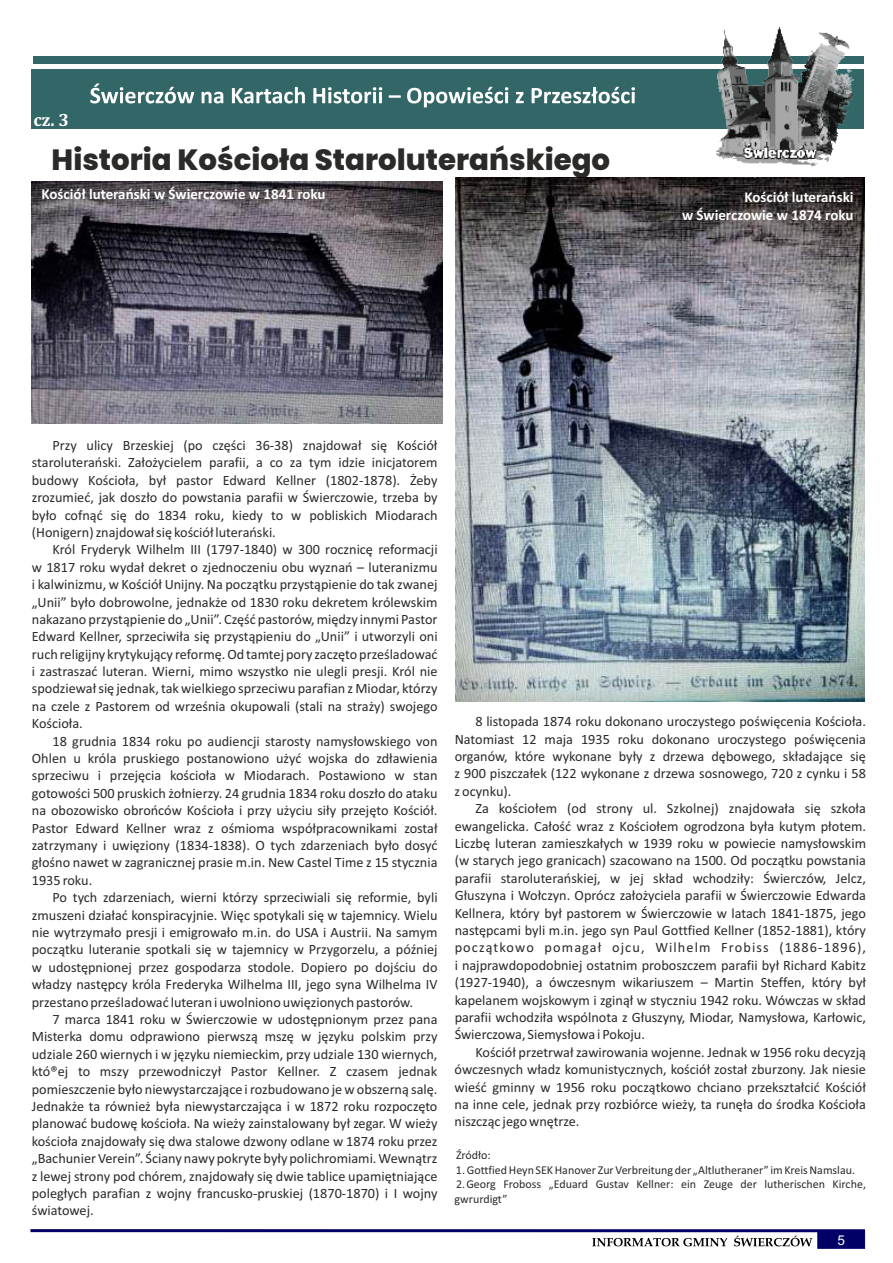
<style>
.page{position:relative;width:893px;height:1263px;background:#fff}
.page>*{position:absolute;margin:0;border:0;box-sizing:border-box;transform-origin:0 0}
.t1{font:800 29.25px "Poppins";color:#2b2a29}
.t2{font:700 18px "Cambria";color:#fff}
.t3{font:700 15px/18.3px "Calibri";color:#fff;text-align:right}
.t4{font:14.25px/17.4px "Calibri";color:#2b2a29;text-align:justify}
.t5{font:13.5px "Arial";color:#fff}
.t6{font:12px/14.7px "Calibri";color:#2b2a29}
</style>
<div class="page">
<div style="left:33px;top:56px;width:831px;height:8px;background:#366"></div>
<div style="left:32px;top:70px;width:832px;height:59px;background:#366"></div>
<svg style="left:90px;top:83px;width:133px;height:20px"></svg>
<svg style="left:232px;top:87px;width:292px;height:20px"></svg>
<svg style="left:532px;top:87px;width:103px;height:16px"></svg>
<img style="left:716px;top:27px;width:137px;height:140px">
<img style="left:456px;top:177px;width:408px;height:524px">
<img style="left:32px;top:181px;width:411px;height:243px">
<hr style="left:30px;top:1229px;width:835px;height:3px;background:#006">
<svg style="left:592px;top:1232px;width:273px;height:17px"></svg>
<p class="t2" style="left:33px;top:112px;width:37px">cz. 3</p>
<h1 class="t1" style="left:52px;top:140px;width:560px">Historia Kościoła Staroluterańskiego</h1>
<p class="t3" style="left:42px;top:186px;width:285px">Kościół luterański w Świerczowie w 1841 roku</p>
<p class="t3" style="left:682px;top:189px;width:173px">Kościół luterański<br>w Świerczowie w 1874 roku</p>
<p class="t4" style="left:32px;top:438px;width:407px;text-indent:21px">Przy ulicy Brzeskiej (po części 36-38) znajdował się Kościół staroluterański. Założycielem parafii, a co za tym idzie inicjatorem budowy Kościoła, był pastor Edward Kellner (1802-1878). Żeby zrozumieć, jak doszło do powstania parafii w Świerczowie, trzeba by było cofnąć się do 1834 roku, kiedy to w pobliskich Miodarach (Honigern) znajdował się kościół luterański.</p>
<p class="t4" style="left:32px;top:542px;width:407px;text-indent:21px">Król Fryderyk Wilhelm III (1797-1840) w 300 rocznicę reformacji w 1817 roku wydał dekret o zjednoczeniu obu wyznań – luteranizmu i kalwinizmu, w Kościół Unijny. Na początku przystąpienie do tak zwanej „Unii” było dobrowolne, jednakże od 1830 roku dekretem królewskim nakazano przystąpienie do „Unii”. Część pastorów, między innymi Pastor Edward Kellner, sprzeciwiła się przystąpieniu do „Unii” i utworzyli oni ruch religijny krytykujący reformę. Od tamtej pory zaczęto prześladować i zastraszać luteran. Wierni, mimo wszystko nie ulegli presji. Król nie spodziewał się jednak, tak wielkiego sprzeciwu parafian z Miodar, którzy na czele z Pastorem od września okupowali (stali na straży) swojego Kościoła.</p>
<p class="t4" style="left:32px;top:733px;width:407px;text-indent:21px">18 grudnia 1834 roku po audiencji starosty namysłowskiego von Ohlen u króla pruskiego postanowiono użyć wojska do zdławienia sprzeciwu i przejęcia kościoła w Miodarach. Postawiono w stan gotowości 500 pruskich żołnierzy. 24 grudnia 1834 roku doszło do ataku na obozowisko obrońców Kościoła i przy użyciu siły przejęto Kościół.<br>Pastor Edward Kellner wraz z ośmioma współpracownikami został zatrzymany i uwięziony (1834-1838). O tych zdarzeniach było dosyć głośno nawet w zagranicznej prasie m.in. New Castel Time z 15 stycznia 1935 roku.</p>
<p class="t4" style="left:32px;top:890px;width:407px;text-indent:21px">Po tych zdarzeniach, wierni którzy sprzeciwiali się reformie, byli zmuszeni działać konspiracyjnie. Więc spotykali się w tajemnicy. Wielu nie wytrzymało presji i emigrowało m.in. do USA i Austrii. Na samym początku luteranie spotkali się w tajemnicy w Przygorzelu, a później w udostępnionej przez gospodarza stodole. Dopiero po dojściu do władzy następcy króla Frederyka Wilhelma III, jego syna Wilhelma IV przestano prześladować luteran i uwolniono uwięzionych pastorów.</p>
<p class="t4" style="left:32px;top:1012px;width:407px;text-indent:21px">7 marca 1841 roku w Świerczowie w udostępnionym przez pana Misterka domu odprawiono pierwszą mszę w języku polskim przy udziale 260 wiernych i w języku niemieckim, przy udziale 130 wiernych, któ®ej to mszy przewodniczył Pastor Kellner. Z czasem jednak pomieszczenie było niewystarczające i rozbudowano je w obszerną salę.<br>Jednakże ta również była niewystarczająca i w 1872 roku rozpoczęto planować budowę kościoła. Na wieży zainstalowany był zegar. W wieży kościoła znajdowały się dwa stalowe dzwony odlane w 1874 roku przez „Bachunier Verein”. Ściany nawy pokryte były polichromiami. Wewnątrz z lewej strony pod chórem, znajdowały się dwie tablice upamiętniające poległych parafian z wojny francusko-pruskiej (1870-1870) i I wojny światowej.</p>
<p class="t4" style="left:455px;top:714px;width:413px;text-indent:21px">8 listopada 1874 roku dokonano uroczystego poświęcenia Kościoła.<br>Natomiast 12 maja 1935 roku dokonano uroczystego poświęcenia organów, które wykonane były z drzewa dębowego, składające się z 900 piszczałek (122 wykonane z drzewa sosnowego, 720 z cynku i 58 z ocynku).</p>
<p class="t4" style="left:455px;top:801px;width:413px;text-indent:21px">Za kościołem (od strony ul. Szkolnej) znajdowała się szkoła ewangelicka. Całość wraz z Kościołem ogrodzona była kutym płotem.<br>Liczbę luteran zamieszkałych w 1939 roku w powiecie namysłowskim (w starych jego granicach) szacowano na 1500. Od początku powstania parafii staroluterańskiej, w jej skład wchodziły: Świerczów, Jelcz, Głuszyna i Wołczyn. Oprócz założyciela parafii w Świerczowie Edwarda Kellnera, który był pastorem w Świerczowie w latach 1841-1875, jego następcami byli m.in. jego syn Paul Gottfied Kellner (1852-1881), który początkowo pomagał ojcu, Wilhelm Frobiss (1886-1896), i najprawdopodobniej ostatnim proboszczem parafii był Richard Kabitz (1927-1940), a ówczesnym wikariuszem – Martin Steffen, który był kapelanem wojskowym i zginął w styczniu 1942 roku. Wówczas w skład parafii wchodziła wspólnota z Głuszyny, Miodar, Namysłowa, Karłowic, Świerczowa, Siemysłowa i Pokoju.</p>
<p class="t4" style="left:455px;top:1044px;width:413px;text-indent:21px">Kościół przetrwał zawirowania wojenne. Jednak w 1956 roku decyzją ówczesnych władz komunistycznych, kościół został zburzony. Jak niesie wieść gminny w 1956 roku początkowo chciano przekształcić Kościół na inne cele, jednak przy rozbiórce wieży, ta runęła do środka Kościoła niszcząc jego wnętrze.</p>
<p class="t6" style="left:456px;top:1163px;width:401px">1. Gottfied Heyn SEK Hanover Zur Verbreitung der „Altlutheraner” im Kreis Namslau.</p>
<p class="t6" style="left:456px;top:1149px;width:36px">Źródło:</p>
<p class="t6" style="left:455px;top:1178px;width:413px">2. Georg Froboss „Eduard Gustav Kellner: ein Zeuge der lutherischen Kirche, gwrurdigt”</p>
<p class="t5" style="left:838px;top:1235px;width:9px">5</p>
</div>
